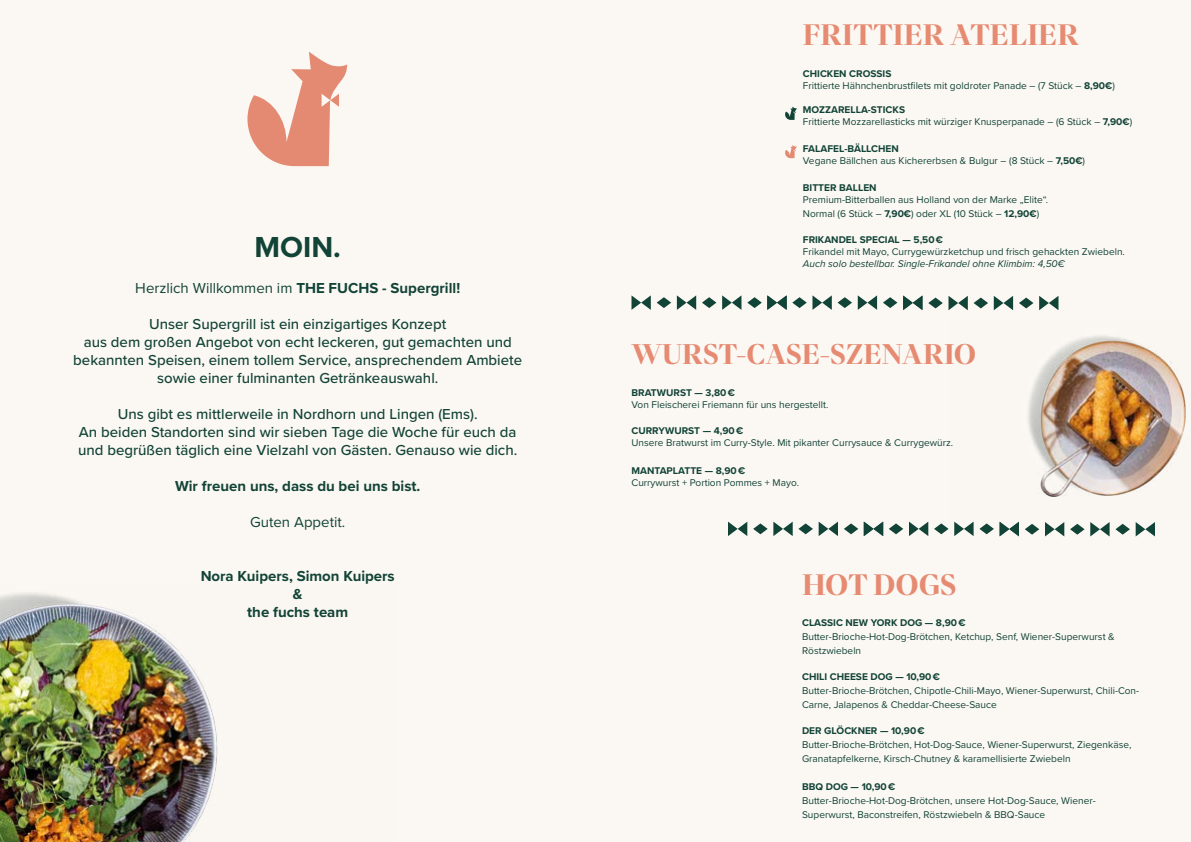
<style>
.page{position:relative;width:1191px;height:842px;background:#fbf8f3}
.page>*{position:absolute;margin:0;border:0;box-sizing:border-box;transform-origin:0 0}
.t1{font:700 30px "Proxima Nova";color:#124337}
.t2{font:700 28.9px "Para Supreme";color:#e68b72}
.t3{font:700 27.8px "Para Supreme";letter-spacing:-.005em;color:#e68b72}
.t4{font:500 15px/18px "Proxima Nova";color:#124337;text-align:center}
.t5{font:700 15px/18px "Proxima Nova";color:#124337;text-align:center}
.t6{font:15px "Proxima Nova";color:#124337}
.t7{font:10.1px/14px "Proxima Nova";color:#124337}
.t8{font:700 10.1px "Proxima Nova";color:#124337}
.t9{font:italic 10.1px "Proxima Nova";color:#124337}
.s1{font-weight:700}
</style>
<div class="page">
<svg style="left:785px;top:145px;width:11px;height:13px"></svg>
<svg style="left:785px;top:107px;width:11px;height:13px"></svg>
<img style="left:1028px;top:336px;width:158px;height:161px">
<svg style="left:631px;top:295px;width:40px;height:15px"></svg>
<svg style="left:677px;top:295px;width:19px;height:15px"></svg>
<svg style="left:722px;top:295px;width:19px;height:15px"></svg>
<svg style="left:702px;top:297px;width:14px;height:11px"></svg>
<svg style="left:747px;top:295px;width:59px;height:15px"></svg>
<svg style="left:812px;top:295px;width:65px;height:15px"></svg>
<svg style="left:883px;top:297px;width:14px;height:11px"></svg>
<svg style="left:903px;top:295px;width:19px;height:15px"></svg>
<svg style="left:928px;top:298px;width:14px;height:10px"></svg>
<svg style="left:948px;top:296px;width:19px;height:14px"></svg>
<svg style="left:973px;top:296px;width:40px;height:14px"></svg>
<svg style="left:1019px;top:298px;width:14px;height:10px"></svg>
<svg style="left:1039px;top:296px;width:19px;height:14px"></svg>
<svg style="left:728px;top:522px;width:19px;height:14px"></svg>
<svg style="left:753px;top:523px;width:14px;height:11px"></svg>
<svg style="left:773px;top:522px;width:19px;height:14px"></svg>
<svg style="left:798px;top:522px;width:40px;height:14px"></svg>
<svg style="left:844px;top:522px;width:59px;height:14px"></svg>
<svg style="left:909px;top:522px;width:19px;height:14px"></svg>
<svg style="left:954px;top:522px;width:19px;height:14px"></svg>
<svg style="left:934px;top:523px;width:14px;height:11px"></svg>
<svg style="left:979px;top:522px;width:60px;height:14px"></svg>
<svg style="left:1045px;top:522px;width:19px;height:14px"></svg>
<svg style="left:1090px;top:522px;width:19px;height:14px"></svg>
<svg style="left:1070px;top:524px;width:14px;height:11px"></svg>
<svg style="left:1115px;top:522px;width:40px;height:14px"></svg>
<img style="left:0;top:592px;width:218px;height:250px">
<svg style="left:248px;top:52px;width:99px;height:114px"></svg>
<h1 class="t1" style="left:254px;top:225px;width:88px">MOIN.</h1>
<h3 class="t6" style="left:135px;top:277px;width:326px">Herzlich Willkommen im <span class="s1">THE FUCHS - Supergrill!</span></h3>
<h3 class="t4" style="left:73px;top:314px;width:450px">Unser Supergrill ist ein einzigartiges Konzept<br>aus dem großen Angebot von echt leckeren, gut gemachten und bekannten Speisen, einem tollem Service, ansprechendem Ambiete sowie einer fulminanten Getränkeauswahl.</h3>
<h3 class="t4" style="left:78px;top:404px;width:441px">Uns gibt es mittlerweile in Nordhorn und Lingen (Ems).<br>An beiden Standorten sind wir sieben Tage die Woche für euch da und begrüßen täglich eine Vielzahl von Gästen. Genauso wie dich.</h3>
<h3 class="t5" style="left:175px;top:477px;width:247px">Wir freuen uns, dass du bei uns bist.</h3>
<h3 class="t6" style="left:250px;top:511px;width:97px">Guten Appetit.</h3>
<h3 class="t5" style="left:201px;top:567px;width:196px">Nora Kuipers, Simon Kuipers &amp;<br>the fuchs team</h3>
<h2 class="t2" style="left:803px;top:14px;width:278px">FRITTIER ATELIER</h2>
<p class="t7" style="left:803px;top:67px;width:313px;line-height:12px"><span class="s1">CHICKEN CROSSIS<br></span>Frittierte Hähnchenbrustfilets mit goldroter Panade – (7 Stück – <span class="s1">8,90€</span>)</p>
<p class="t7" style="left:803px;top:104px;width:331px;line-height:12px"><span class="s1">MOZZARELLA-STICKS<br></span>Frittierte Mozzarellasticks mit würziger Knusperpanade – (6 Stück – <span class="s1">7,90€</span>)</p>
<p class="t7" style="left:803px;top:142px;width:284px;line-height:12px"><span class="s1">FALAFEL-BÄLLCHEN<br></span>Vegane Bällchen aus Kichererbsen &amp; Bulgur – (8 Stück – <span class="s1">7,50€</span>)</p>
<p class="t8" style="left:803px;top:180px;width:75px">BITTER BALLEN</p>
<p class="t7" style="left:803px;top:192px;width:247px">Premium-Bitterballen aus Holland von der Marke „Elite“.<br>Normal (6 Stück – <span class="s1">7,90€</span>) oder XL (10 Stück – <span class="s1">12,90€</span>)</p>
<p class="t8" style="left:803px;top:232px;width:142px">FRIKANDEL SPECIAL — 5,50 €</p>
<p class="t7" style="left:803px;top:244px;width:323px">Frikandel mit Mayo, Currygewürzketchup und frisch gehackten Zwiebeln.</p>
<p class="t9" style="left:803px;top:256px;width:263px">Auch solo bestellbar. Single-Frikandel ohne Klimbim: 4,50€</p>
<h3 class="t3" style="left:631px;top:334px;width:346px">WURST-CASE-SZENARIO</h3>
<p class="t8" style="left:631px;top:385px;width:105px">BRATWURST — 3,80 €</p>
<p class="t7" style="left:631px;top:397px;width:198px">Von Fleischerei Friemann für uns hergestellt.</p>
<p class="t8" style="left:631px;top:423px;width:113px">CURRYWURST — 4,90 €</p>
<p class="t7" style="left:631px;top:435px;width:323px">Unsere Bratwurst im Curry-Style. Mit pikanter Currysauce &amp; Currygewürz.</p>
<p class="t8" style="left:631px;top:463px;width:115px">MANTAPLATTE — 8,90 €</p>
<p class="t7" style="left:631px;top:475px;width:169px">Currywurst + Portion Pommes + Mayo.</p>
<h2 class="t2" style="left:802px;top:563px;width:156px">HOT DOGS</h2>
<p class="t8" style="left:802px;top:615px;width:165px">CLASSIC NEW YORK DOG — 8,90 €</p>
<p class="t7" style="left:802px;top:629px;width:314px">Butter-Brioche-Hot-Dog-Brötchen, Ketchup, Senf, Wiener-Superwurst &amp;<br>Röstzwiebeln</p>
<p class="t8" style="left:802px;top:669px;width:139px">CHILI CHEESE DOG — 10,90 €</p>
<p class="t7" style="left:802px;top:683px;width:339px">Butter-Brioche-Brötchen, Chipotle-Chili-Mayo, Wiener-Superwurst, Chili-Con-<br>Carne, Jalapenos &amp; Cheddar-Cheese-Sauce</p>
<p class="t8" style="left:802px;top:723px;width:124px">DER GLÖCKNER — 10,90 €</p>
<p class="t7" style="left:802px;top:737px;width:331px">Butter-Brioche-Brötchen, Hot-Dog-Sauce, Wiener-Superwurst, Ziegenkäse,<br>Granatapfelkerne, Kirsch-Chutney &amp; karamellisierte Zwiebeln</p>
<p class="t8" style="left:802px;top:779px;width:95px">BBQ DOG — 10,90 €</p>
<p class="t7" style="left:802px;top:793px;width:295px">Butter-Brioche-Hot-Dog-Brötchen, unsere Hot-Dog-Sauce, Wiener-<br>Superwurst, Baconstreifen, Röstzwiebeln &amp; BBQ-Sauce</p>
</div>
